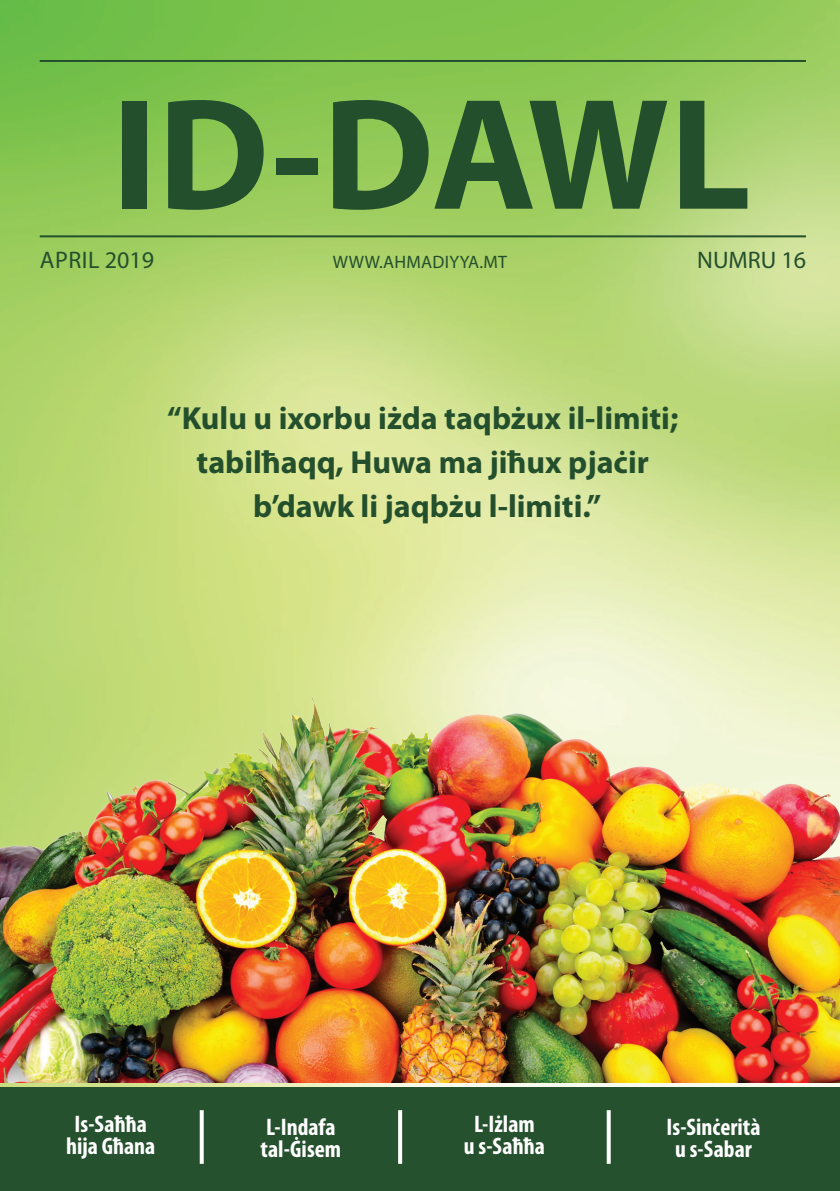
<style>
.page{position:relative;width:840px;height:1191px;background:#fff}
.page>*{position:absolute;margin:0;border:0;box-sizing:border-box;transform-origin:0 0}
.t1{font:700 160px "Myriad Pro";letter-spacing:-.01em;color:#244f2d}
.t2{font:700 32px/44px "Myriad Pro";color:#244f2d;text-align:center}
.t3{font:700 condensed 24px/22px "Myriad Pro";color:#fff;text-align:center}
.t4{font:24px "Myriad Pro";color:#244f2d}
.t5{font:18px "Myriad Pro";letter-spacing:.02em;color:#244f2d}
</style>
<div class="page">
<img style="left:0;top:0;width:839px;height:1088px">
<img style="left:0;top:660px;width:839px;height:422px">
<div style="left:0;top:1088px;width:839px;height:103px;background:#26512e"></div>
<hr style="left:40px;top:60px;width:765px;height:2px;background:#244f2d">
<hr style="left:40px;top:235px;width:765px;height:2px;background:#244f2d">
<svg style="left:200px;top:1110px;width:4px;height:53px"></svg>
<svg style="left:398px;top:1110px;width:4px;height:53px"></svg>
<svg style="left:606px;top:1110px;width:4px;height:53px"></svg>
<h1 class="t1" style="left:112px;top:50px;width:640px">ID-DAWL</h1>
<p class="t4" style="left:40px;top:246px;width:115px">April 2019</p>
<p class="t4" style="left:697px;top:246px;width:110px">NUMRU 16</p>
<p class="t5" style="left:333px;top:251px;width:175px">WWW.AHMADIYYA.MT</p>
<p class="t2" style="left:167px;top:395px;width:512px">“Kulu u ixorbu iżda taqbżux il-limiti; tabilħaqq, Huwa ma jiħux pjaċir b’dawk li jaqbżu l-limiti.”</p>
<p class="t3" style="left:66px;top:1112px;width:91px">Is-Saħħa hija Għana</p>
<p class="t3" style="left:666px;top:1115px;width:95px">Is-Sinċerità u s-Sabar</p>
<p class="t3" style="left:463px;top:1112px;width:82px">L-Iżlam<br>u s-Saħħa</p>
<p class="t3" style="left:260px;top:1115px;width:82px;text-align:left">L-Indafa tal-Ġisem</p>
</div>
